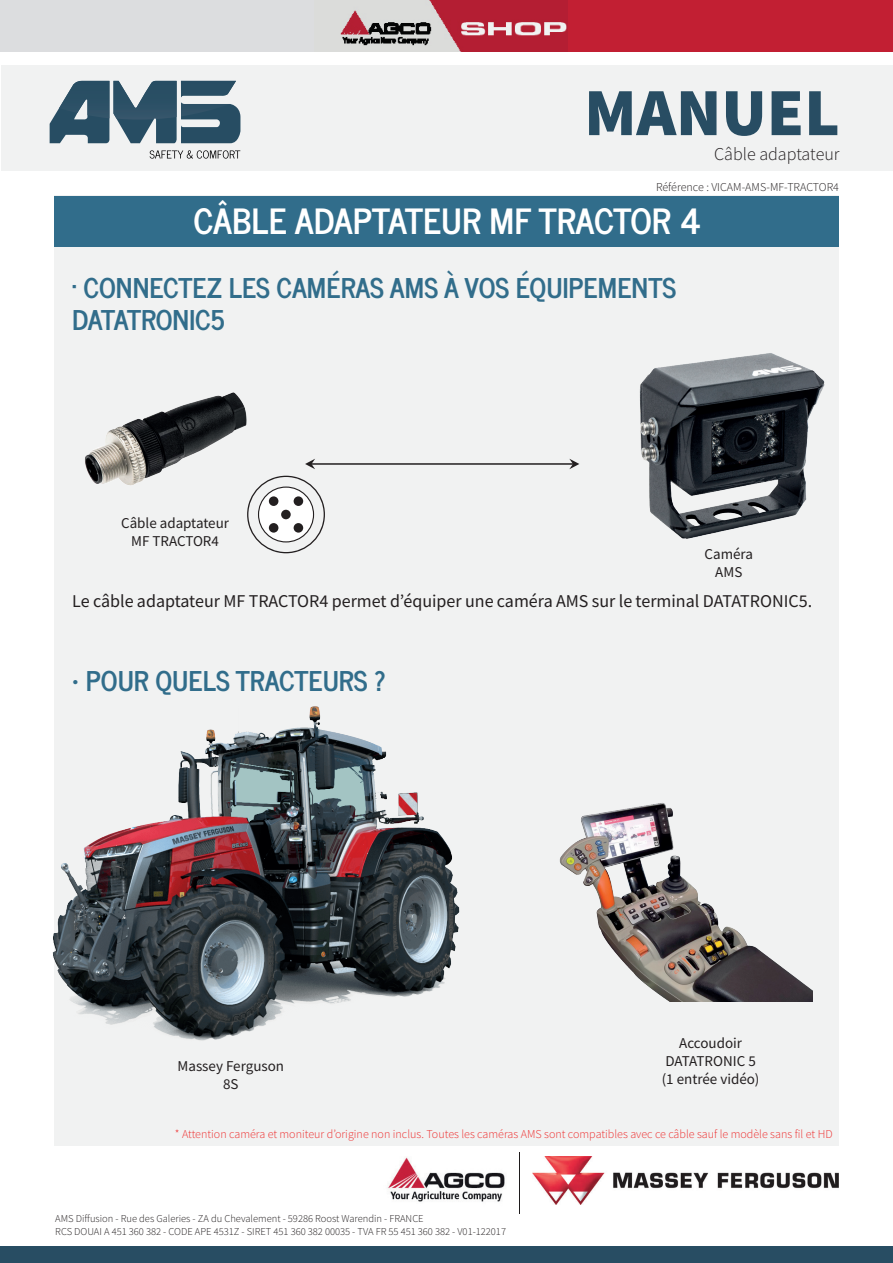
<style>
.page{position:relative;width:893px;height:1263px;background:#fff}
.page>*{position:absolute;margin:0;border:0;box-sizing:border-box;transform-origin:0 0}
.t1{font:900 67.5px "Mada";color:#284d63}
.t2{font:700 34.5px "News Cycle";color:#fff}
.t3{font:700 27px/32.4px "News Cycle";color:#316d8b}
.t4{font:18px "Mada";color:#231f20}
.t5{font:300 18px "Mada";color:#231f20}
.t6{font:15px/18px "Mada";color:#231f20;text-align:center}
.t7{font:300 12px "Mada";color:#ee2d2d}
.t8{font:300 12px "Mada";color:#231f20}
.t9{font:300 10.5px/12.6px "Mada";color:#231f20}
</style>
<div class="page">
<div style="left:55px;top:196px;width:784px;height:950px;background:#f1f2f2"></div>
<div style="left:55px;top:196px;width:784px;height:50px;background:#316d8b"></div>
<img style="left:85px;top:392px;width:162px;height:93px">
<img style="left:639px;top:353px;width:186px;height:186px">
<img style="left:559px;top:803px;width:253px;height:198px">
<svg style="left:247px;top:476px;width:78px;height:77px"></svg>
<div style="left:294px;top:496px;width:9px;height:10px;background:#231f20;border-radius:50%"></div>
<div style="left:294px;top:523px;width:9px;height:10px;background:#231f20;border-radius:50%"></div>
<div style="left:269px;top:496px;width:9px;height:10px;background:#231f20;border-radius:50%"></div>
<div style="left:269px;top:523px;width:9px;height:10px;background:#231f20;border-radius:50%"></div>
<div style="left:281px;top:510px;width:10px;height:9px;background:#231f20;border-radius:50%"></div>
<img style="left:52px;top:663px;width:408px;height:427px">
<div style="left:0;top:0;width:461px;height:51px;background:#dcdddf"></div>
<img style="left:340px;top:0;width:229px;height:51px">
<div style="left:569px;top:0;width:324px;height:51px;background:#c21f33"></div>
<img style="left:533px;top:1156px;width:306px;height:49px">
<img style="left:387px;top:1157px;width:118px;height:45px">
<hr style="left:517px;top:1150px;width:3px;height:66px;background:#231f20;opacity:.15">
<div style="left:1px;top:65px;width:892px;height:106px;background:#f1f2f2"></div>
<div style="left:0;top:1246px;width:893px;height:17px;background:#284d63"></div>
<hr style="left:310px;top:463px;width:264px;height:2px;background:#231f20">
<svg style="left:305px;top:459px;width:10px;height:10px"></svg>
<svg style="left:569px;top:459px;width:10px;height:10px"></svg>
<svg style="left:150px;top:150px;width:90px;height:9px"></svg>
<svg style="left:50px;top:81px;width:190px;height:62px"></svg>
<img style="left:59px;top:81px;width:50px;height:37px">
<h1 class="t1" style="left:584px;top:73px;width:257px">MANUEL</h1>
<h3 class="t5" style="left:714px;top:144px;width:127px">Câble adaptateur</h3>
<p class="t8" style="left:656px;top:180px;width:184px">Référence : VICAM-AMS-MF-TRACTOR4</p>
<h2 class="t2" style="left:193px;top:190px;width:509px">CÂBLE ADAPTATEUR MF TRACTOR 4</h2>
<h3 class="t3" style="left:72px;top:269px;width:605px">· CONNECTEZ LES CAMÉRAS AMS À VOS ÉQUIPEMENTS<br>DATATRONIC5</h3>
<h3 class="t6" style="left:121px;top:514px;width:109px">Câble adaptateur<br>MF TRACTOR4</h3>
<h3 class="t6" style="left:705px;top:545px;width:50px">Caméra<br>AMS</h3>
<h3 class="t4" style="left:72px;top:591px;width:741px">Le câble adaptateur MF TRACTOR4 permet d’équiper une caméra AMS sur le terminal DATATRONIC5.</h3>
<h3 class="t3" style="left:72px;top:662px;width:315px">• POUR QUELS TRACTEURS ?</h3>
<h3 class="t6" style="left:178px;top:1058px;width:108px">Massey Ferguson<br>8S</h3>
<h3 class="t6" style="left:662px;top:1034px;width:99px">Accoudoir<br>DATATRONIC 5 (1 entrée vidéo)</h3>
<p class="t7" style="left:175px;top:1127px;width:659px">* Attention caméra et moniteur d’origine non inclus. Toutes les caméras AMS sont compatibles avec ce câble sauf le modèle sans fil et HD</p>
<p class="t9" style="left:55px;top:1213px;width:452px">AMS Diffusion - Rue des Galeries - ZA du Chevalement - 59286 Roost Warendin - FRANCE<br>RCS DOUAI A 451 360 382 - CODE APE 4531Z - SIRET 451 360 382 00035 - TVA FR 55 451 360 382 - V01-122017</p>
</div>
